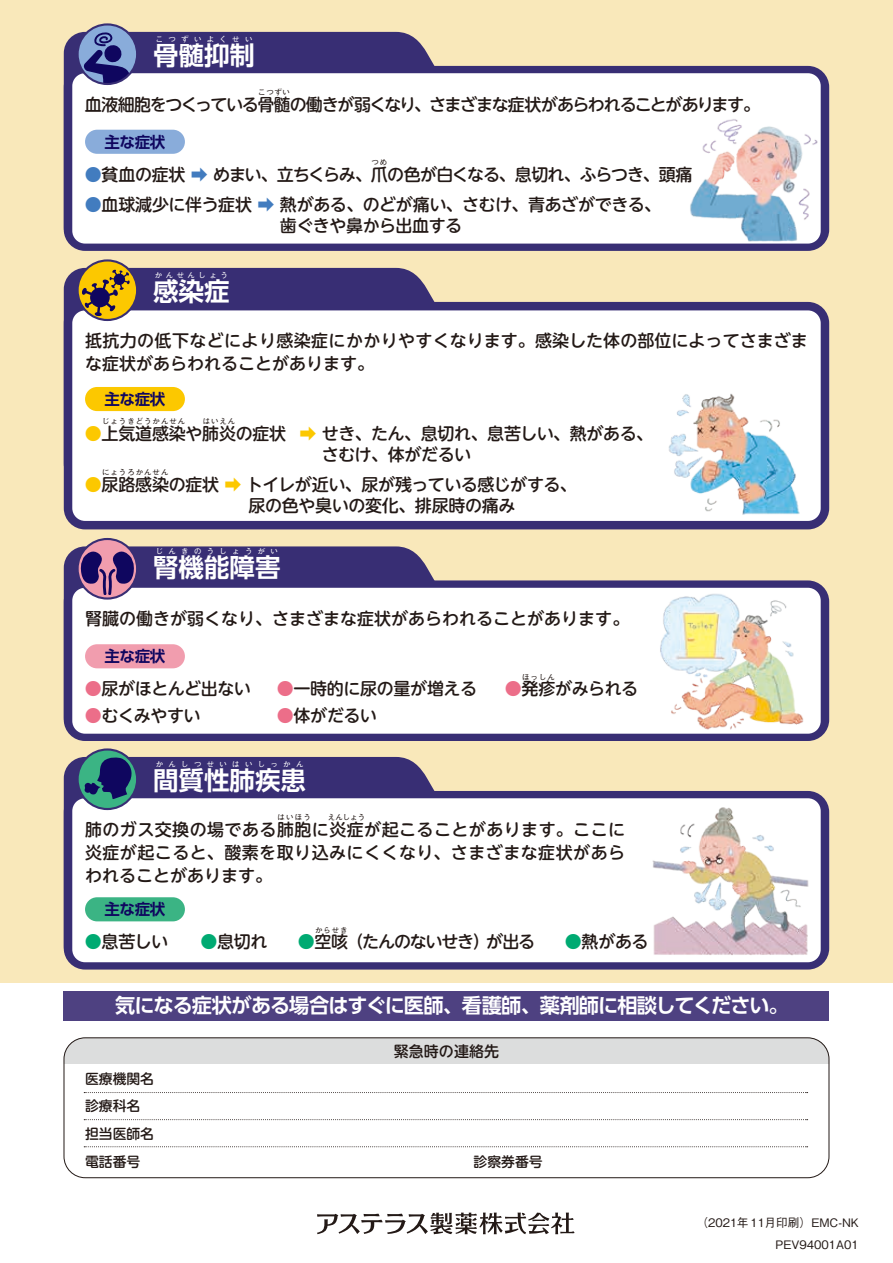
<style>
.page{position:relative;width:893px;height:1263px;background:#fff}
.page>*{position:absolute;margin:0;border:0;box-sizing:border-box;transform-origin:0 0}
.t1{font:700 25.5px "UD Shin Go Pro De";color:#fff}
.t2{font:700 20.25px "UD Shin Go Pro De";letter-spacing:-.05em;color:#fff}
.t3{font:500 16.95px/21.3px "UD Shin M Go Pro";letter-spacing:-.015em;color:#231916;text-align:center}
.t4{font:500 16.95px/23.4px "UD Shin M Go Pro";letter-spacing:.025em;color:#231916}
.t5{font:500 16.95px/23.4px "UD Shin M Go Pro";letter-spacing:.005em;color:#231916}
.t6{font:500 16.95px "UD Shin M Go Pro";letter-spacing:-.075em;color:#231916}
.t7{font:500 16.95px "UD Shin M Go Pro";letter-spacing:-.045em;color:#231916}
.t8{font:500 16.95px "UD Shin M Go Pro";letter-spacing:-.07em;color:#231916}
.t9{font:700 15.45px "UD Shin Go Pro De";letter-spacing:-.02em;color:#0f065f}
.t10{font:500 15px "UD Shin M Go Pro";color:#231916}
.t11{font:500 13.8px/27.6px "UD Shin M Go Pro";color:#231916}
.t12{font:500 11.7px/22.4px "Gothic BBB Pr 6 N";color:#231916;text-align:right}
.t13{font:500 7.5px "Gothic BBB Pro";letter-spacing:.13em;color:#231916}
.t14{font:500 7.5px "Gothic BBB Pr 6 N";letter-spacing:.715em;color:#fff}
.t15{font:500 7.5px "Gothic BBB Pr 6 N";letter-spacing:.47em;color:#fff}
.s1{color:#427cbf}
.s2{color:#fcc800}
.s3{color:#ec6e89}
.s4{color:#00aa72}
</style>
<div class="page">
<div style="left:0;top:0;width:893px;height:982px;background:#f9e8ba"></div>
<div style="left:64px;top:1037px;width:765px;height:27px;background:#dcdddd"></div>
<div style="left:64px;top:1037px;width:765px;height:141px;border:1px solid #231916;border-radius:21px"></div>
<svg style="left:317px;top:1212px;width:258px;height:22px"></svg>
<svg style="left:84px;top:1092px;width:724px;height:1px"></svg>
<svg style="left:84px;top:1119px;width:724px;height:1px"></svg>
<svg style="left:84px;top:1146px;width:724px;height:1px"></svg>
<div style="left:64px;top:991px;width:765px;height:29px;background:#4e4181"></div>
<div style="left:64px;top:66px;width:765px;height:185px;background:#382e74;border-radius:21px"></div>
<div style="left:64px;top:580px;width:765px;height:161px;background:#382e74;border-radius:21px"></div>
<div style="left:64px;top:791px;width:765px;height:178px;background:#382e74;border-radius:21px"></div>
<div style="left:64px;top:32px;width:377px;height:217px;background:#382e74"></div>
<svg style="left:64px;top:546px;width:377px;height:193px;fill:#382e74"></svg>
<svg style="left:64px;top:757px;width:377px;height:210px;fill:#382e74"></svg>
<div style="left:72px;top:73px;width:749px;height:171px;background:#fff;border-radius:13px"></div>
<div style="left:72px;top:588px;width:749px;height:146px;background:#fff;border-radius:13px"></div>
<div style="left:72px;top:798px;width:749px;height:164px;background:#fff;border-radius:13px"></div>
<div style="left:85px;top:130px;width:100px;height:24px;background:#89acda;border-radius:12px"></div>
<div style="left:85px;top:644px;width:100px;height:24px;background:#f19dae;border-radius:12px"></div>
<div style="left:85px;top:897px;width:100px;height:24px;background:#3bb484;border-radius:12px"></div>
<svg style="left:78px;top:24px;width:59px;height:60px"></svg>
<svg style="left:82px;top:32px;width:49px;height:51px;background:#5a67a6"></svg>
<div style="left:77px;top:23px;width:61px;height:62px;border:2px solid #382e74;border-radius:50%"></div>
<img style="left:690px;top:113px;width:131px;height:130px">
<div style="left:64px;top:302px;width:765px;height:227px;background:#382e74;border-radius:21px"></div>
<div style="left:64px;top:268px;width:377px;height:51px;background:#382e74"></div>
<div style="left:72px;top:310px;width:749px;height:211px;background:#fff;border-radius:13px"></div>
<div style="left:85px;top:387px;width:100px;height:24px;background:#fcc800;border-radius:12px"></div>
<svg style="left:78px;top:539px;width:59px;height:59px"></svg>
<svg style="left:79px;top:549px;width:57px;height:46px;background:#7c5388"></svg>
<div style="left:77px;top:538px;width:61px;height:62px;border:2px solid #382e74;border-radius:50%"></div>
<svg style="left:78px;top:749px;width:59px;height:60px"></svg>
<svg style="left:83px;top:757px;width:49px;height:42px;background:#22506f"></svg>
<div style="left:77px;top:748px;width:61px;height:62px;border:2px solid #382e74;border-radius:50%"></div>
<img style="left:668px;top:394px;width:132px;height:121px">
<img style="left:660px;top:593px;width:144px;height:137px">
<img style="left:652px;top:807px;width:157px;height:148px">
<svg style="left:78px;top:260px;width:59px;height:60px"></svg>
<svg style="left:82px;top:269px;width:48px;height:47px;background:#ad8825"></svg>
<div style="left:77px;top:259px;width:61px;height:62px;border:2px solid #382e74;border-radius:50%"></div>
<p class="t14" style="left:156px;top:33px;width:98px">こつずいよくせい</p>
<h1 class="t1" style="left:153px;top:35px;width:104px">骨髄抑制</h1>
<p class="t13" style="left:258px;top:86px;width:33px">こつずい</p>
<p class="t6" style="left:85px;top:90px;width:677px">血液細胞をつくっている骨髄の働きが弱くなり、さまざまな症状があらわれることがあります。</p>
<p class="t9" style="left:104px;top:129px;width:63px">主な症状</p>
<p class="t13" style="left:372px;top:156px;width:17px">つめ</p>
<p class="t3" style="left:85px;top:193px;width:578px"><span class="s1">●</span>血球減少に伴う症状 <span class="s1">➡</span> 熱がある、のどが痛い、さむけ、青あざができる、歯ぐきや鼻から出血する</p>
<p class="t7" style="left:85px;top:161px;width:609px"><span class="s1">●</span>貧血の症状 <span class="s1">➡</span> めまい、立ちくらみ、爪の色が白くなる、息切れ、ふらつき、頭痛</p>
<p class="t15" style="left:155px;top:269px;width:75px">かんせんしょう</p>
<h1 class="t1" style="left:153px;top:271px;width:78px">感染症</h1>
<p class="t5" style="left:85px;top:328px;width:724px">抵抗力の低下などにより感染症にかかりやすくなります。感染した体の部位によってさまざまな症状があらわれることがあります。</p>
<p class="t9" style="left:104px;top:386px;width:63px">主な症状</p>
<p class="t13" style="left:102px;top:415px;width:85px">じょうきどうかんせん</p>
<p class="t13" style="left:203px;top:415px;width:34px">はいえん</p>
<p class="t3" style="left:85px;top:422px;width:570px"><span class="s2">●</span>上気道感染や肺炎の症状 <span class="s2">➡</span> せき、たん、息切れ、息苦しい、熱がある、</p>
<p class="t3" style="left:322px;top:443px;width:151px">さむけ、体がだるい</p>
<p class="t3" style="left:85px;top:473px;width:494px"><span class="s2">●</span>尿路感染の症状 <span class="s2">➡</span> トイレが近い、尿が残っている感じがする、</p>
<p class="t13" style="left:102px;top:466px;width:68px">にょうろかんせん</p>
<p class="t3" style="left:248px;top:494px;width:269px">尿の色や臭いの変化、排尿時の痛み</p>
<p class="t14" style="left:156px;top:545px;width:124px">じんきのうしょうがい</p>
<h1 class="t1" style="left:153px;top:547px;width:129px">腎機能障害</h1>
<p class="t3" style="left:85px;top:607px;width:546px">腎臓の働きが弱くなり、さまざまな症状があらわれることがあります。</p>
<p class="t9" style="left:104px;top:644px;width:63px">主な症状</p>
<p class="t13" style="left:522px;top:671px;width:34px">ほっしん</p>
<p class="t3" style="left:85px;top:677px;width:167px"><span class="s3">●</span>尿がほとんど出ない</p>
<p class="t3" style="left:277px;top:677px;width:202px"><span class="s3">●</span>一時的に尿の量が増える</p>
<p class="t3" style="left:505px;top:677px;width:135px"><span class="s3">●</span>発疹がみられる</p>
<p class="t3" style="left:85px;top:704px;width:117px"><span class="s3">●</span>むくみやすい</p>
<p class="t3" style="left:277px;top:704px;width:102px"><span class="s3">●</span>体がだるい</p>
<p class="t14" style="left:156px;top:758px;width:149px">かんしつせいはいしっかん</p>
<h1 class="t1" style="left:153px;top:760px;width:155px">間質性肺疾患</h1>
<p class="t13" style="left:278px;top:811px;width:35px">はいほう</p>
<p class="t13" style="left:328px;top:811px;width:39px">えんしょう</p>
<p class="t4" style="left:85px;top:840px;width:542px">炎症が起こると、酸素を取り込みにくくなり、さまざまな症状があらわれることがあります。</p>
<p class="t4" style="left:85px;top:817px;width:542px">肺のガス交換の場である肺胞に炎症が起こることがあります。ここに</p>
<p class="t9" style="left:104px;top:897px;width:63px">主な症状</p>
<p class="t13" style="left:315px;top:924px;width:34px">からせき</p>
<p class="t3" style="left:85px;top:930px;width:85px"><span class="s4">●</span>息苦しい</p>
<p class="t3" style="left:200px;top:930px;width:69px"><span class="s4">●</span>息切れ</p>
<p class="t8" style="left:298px;top:928px;width:239px"><span class="s4">●</span>空咳（たんのないせき）が出る</p>
<p class="t3" style="left:565px;top:930px;width:85px"><span class="s4">●</span>熱がある</p>
<p class="t2" style="left:115px;top:989px;width:675px">気になる症状がある場合はすぐに医師、看護師、薬剤師に相談してください。</p>
<p class="t11" style="left:85px;top:1064px;width:71px">医療機関名診療科名担当医師名電話番号</p>
<p class="t10" style="left:394px;top:1039px;width:106px">緊急時の連絡先</p>
<p class="t11" style="left:474px;top:1147px;width:71px">診察券番号</p>
<p class="t12" style="left:696px;top:1210px;width:164px">（2021年 11月印刷）EMC-NK<br>PEV94001A01</p>
</div>
